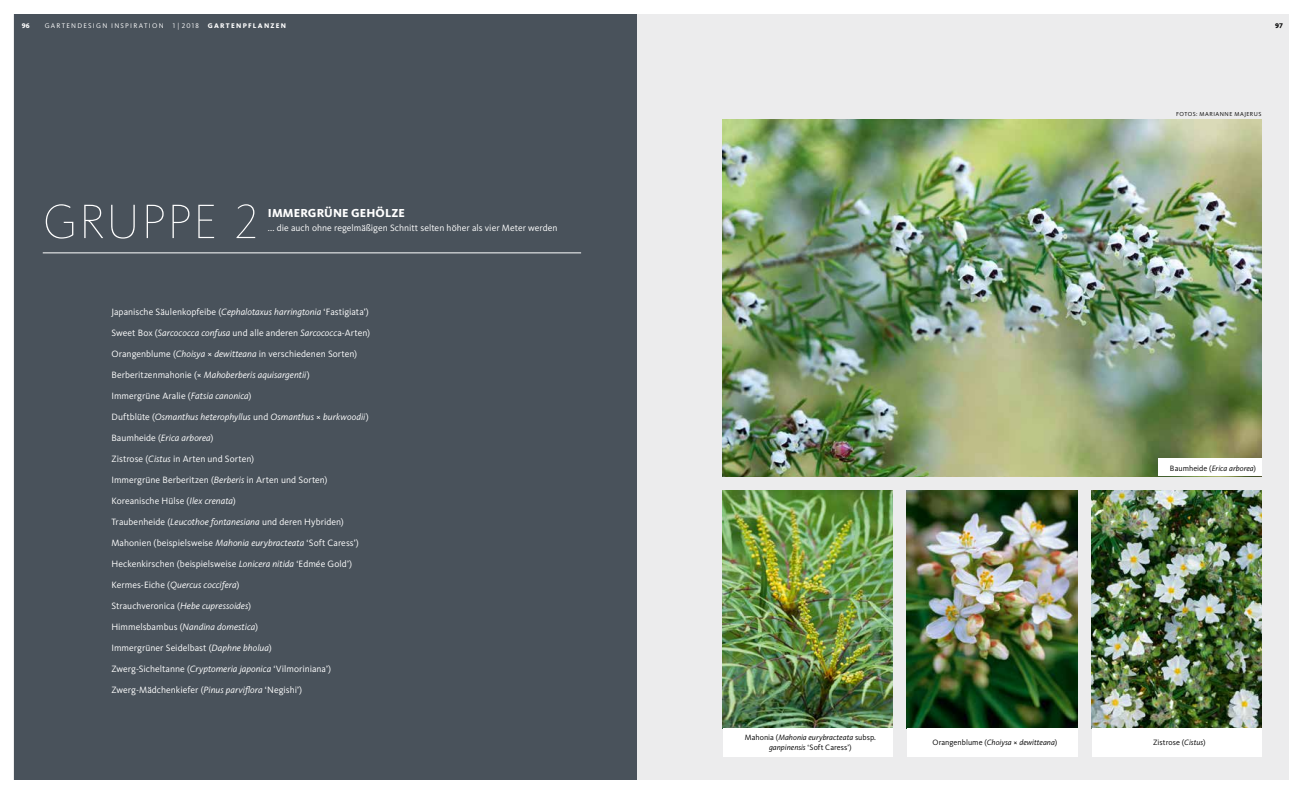
<style>
.page{position:relative;width:1304px;height:794px;background:#fff}
.page>*{position:absolute;margin:0;border:0;box-sizing:border-box;transform-origin:0 0}
.t1{font:100 50px "Kievit OT";letter-spacing:.02em;color:#fff}
.t2{font:800 12px "Kievit OT";letter-spacing:.01em;color:#fff}
.t3{font:9.5px "Kievit OT";letter-spacing:.005em;color:#fff}
.t4{font:italic 9.5px "Kievit OT";color:#fff}
.t5{font:italic 8px/10px "Kievit OT";letter-spacing:.005em;color:#000;text-align:center}
.t6{font:8px "Kievit OT";letter-spacing:.005em;color:#000}
.t7{font:7px "Kievit OT";letter-spacing:.18em;color:#fff}
.t8{font:800 7px "Kievit OT";letter-spacing:.18em;color:#fff}
.t9{font:800 7px "Kievit OT";color:#000}
.t10{font:6px "Kievit OT";letter-spacing:.08em;color:#000}
.s1{font-style:italic}
.s2{font-style:normal}
</style>
<div class="page">
<div style="left:14px;top:14px;width:1275px;height:766px;background:#ececed"></div>
<div style="left:14px;top:14px;width:623px;height:766px;background:#49525b"></div>
<img style="left:723px;top:490px;width:169px;height:238px">
<img style="left:907px;top:490px;width:170px;height:238px">
<img style="left:1092px;top:490px;width:169px;height:238px">
<img style="left:723px;top:119px;width:538px;height:357px">
<hr style="left:43px;top:252px;width:538px;height:1px;background:#fff">
<div style="left:723px;top:728px;width:169px;height:28px;background:#fff"></div>
<div style="left:1159px;top:459px;width:103px;height:17px;background:#fff"></div>
<div style="left:907px;top:728px;width:170px;height:28px;background:#fff"></div>
<div style="left:1092px;top:728px;width:169px;height:28px;background:#fff"></div>
<p class="t7" style="left:45px;top:22px;width:120px">GARTENDESIGN INSPIRATION</p>
<p class="t7" style="left:173px;top:22px;width:28px">1 | 2018</p>
<p class="t8" style="left:208px;top:22px;width:80px">GARTENPFLANZEN</p>
<p class="t8" style="left:22px;top:22px;width:10px">96</p>
<p class="t9" style="left:1275px;top:22px;width:10px">97</p>
<h1 class="t1" style="left:43px;top:194px;width:217px">GRUPPE 2</h1>
<p class="t2" style="left:268px;top:206px;width:139px">IMMERGRÜNE GEHÖLZE</p>
<p class="t3" style="left:268px;top:223px;width:291px">... die auch ohne regelmäßigen Schnitt selten höher als vier Meter werden</p>
<p class="t3" style="left:111px;top:307px;width:259px">Japanische Säulenkopfeibe (<span class="s1">Cephalotaxus harringtonia</span> ‘Fastigiata’)</p>
<p class="t3" style="left:111px;top:328px;width:260px">Sweet Box (<span class="s1">Sarcococca confusa</span> und alle anderen <span class="s1">Sarcococc</span>a-Arten)</p>
<p class="t3" style="left:111px;top:349px;width:247px">Orangenblume (<span class="s1">Choisya</span> × <span class="s1">dewitteana</span> in verschiedenen Sorten)</p>
<p class="t4" style="left:111px;top:369px;width:200px"><span class="s2">Berberitzenmahonie (×</span> Mahoberberis aquisargentii<span class="s2">)</span></p>
<p class="t3" style="left:111px;top:391px;width:142px">Immergrüne Aralie (<span class="s1">Fatsia canonica</span>)</p>
<p class="t4" style="left:111px;top:411px;width:259px"><span class="s2">Duftblüte (</span>Osmanthus heterophyllus <span class="s2">und</span> Osmanthus <span class="s2">×</span> burkwoodii<span class="s2">)</span></p>
<p class="t4" style="left:111px;top:432px;width:104px"><span class="s2">Baumheide (</span>Erica arborea<span class="s2">)</span></p>
<p class="t3" style="left:111px;top:454px;width:144px">Zistrose (<span class="s1">Cistus</span> in Arten und Sorten)</p>
<p class="t3" style="left:111px;top:475px;width:218px">Immergrüne Berberitzen (<span class="s1">Berberis</span> in Arten und Sorten)</p>
<p class="t3" style="left:111px;top:496px;width:126px">Koreanische Hülse (<span class="s1">Ilex crenata</span>)</p>
<p class="t3" style="left:111px;top:517px;width:234px">Traubenheide (<span class="s1">Leucothoe fontanesiana</span> und deren Hybriden)</p>
<p class="t3" style="left:111px;top:538px;width:249px">Mahonien (beispielsweise <span class="s1">Mahonia eurybracteata</span> ‘Soft Caress’)</p>
<p class="t3" style="left:111px;top:559px;width:242px">Heckenkirschen (beispielsweise <span class="s1">Lonicera nitida</span> ‘Edmée Gold’)</p>
<p class="t4" style="left:111px;top:579px;width:129px"><span class="s2">Kermes-Eiche (</span>Quercus coccifera<span class="s2">)</span></p>
<p class="t3" style="left:111px;top:601px;width:141px">Strauchveronica (<span class="s1">Hebe cupressoides</span>)</p>
<p class="t4" style="left:111px;top:621px;width:148px"><span class="s2">Himmelsbambus (</span>Nandina domestica<span class="s2">)</span></p>
<p class="t3" style="left:111px;top:643px;width:162px">Immergrüner Seidelbast (<span class="s1">Daphne bholua</span>)</p>
<p class="t3" style="left:111px;top:664px;width:221px">Zwerg-Sicheltanne (<span class="s1">Cryptomeria japonica</span> ‘Vilmoriniana’)</p>
<p class="t3" style="left:111px;top:685px;width:192px">Zwerg-Mädchenkiefer (<span class="s1">Pinus parviflora</span> ‘Negishi’)</p>
<p class="t10" style="left:1176px;top:111px;width:87px">FOTOS: MARIANNE MAJERUS</p>
<p class="t5" style="left:1170px;top:463px;width:88px"><span class="s2">Baumheide (</span>Erica arborea<span class="s2">)</span></p>
<p class="t5" style="left:745px;top:732px;width:133px"><span class="s2">Mahonia (</span>Mahonia eurybracteata <span class="s2">subsp. </span>ganpinensis <span class="s2">‘Soft Caress’)</span></p>
<p class="t5" style="left:932px;top:737px;width:126px"><span class="s2">Orangenblume (</span>Choiysa <span class="s2">×</span> dewitteana<span class="s2">)</span></p>
<p class="t6" style="left:1153px;top:738px;width:54px">Zistrose (<span class="s1">Cistus</span>)</p>
</div>
